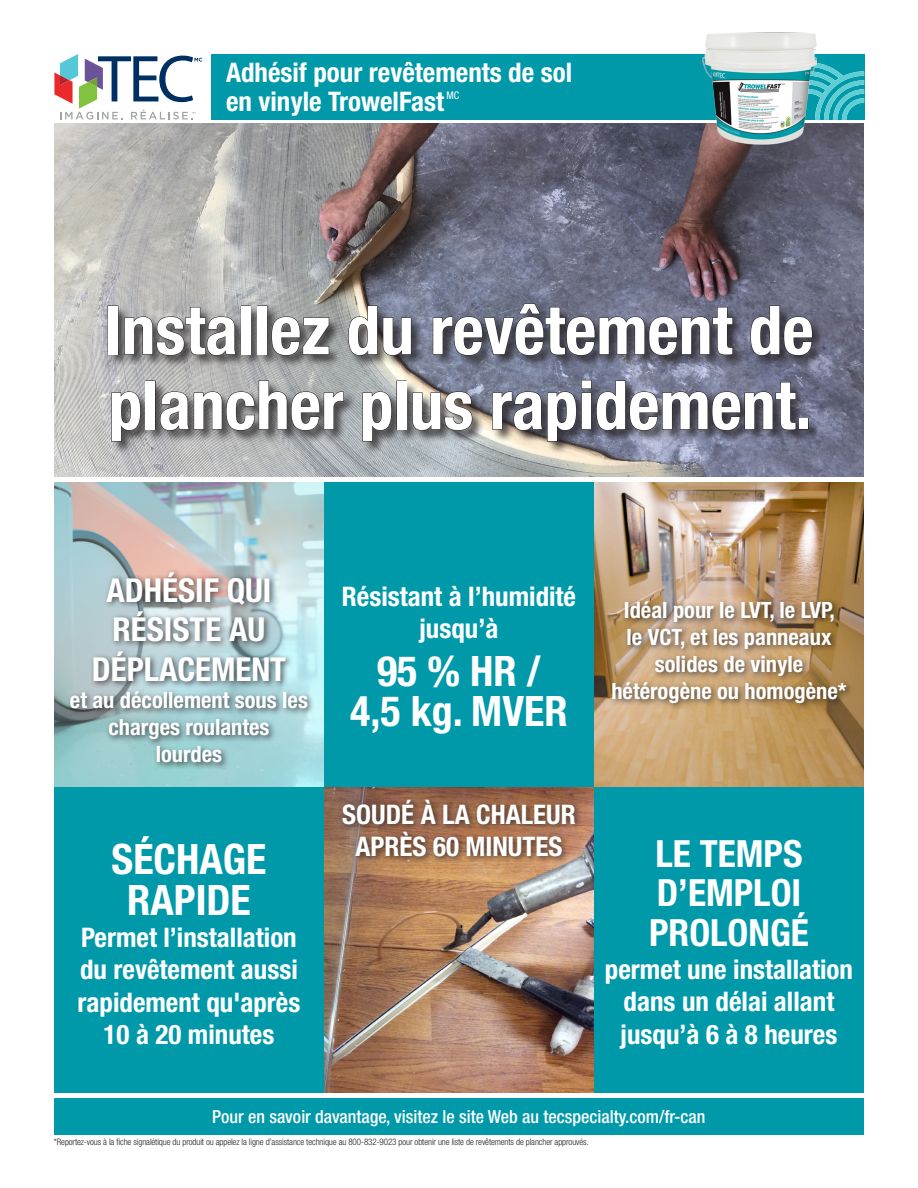
<style>
.page{position:relative;width:918px;height:1188px;background:#fff}
.page>*{position:absolute;margin:0;border:0;box-sizing:border-box;transform-origin:0 0}
.t1{font:700 condensed 67.5px/75px "Helvetica Neue LT Std";color:#fff}
.t2{font:700 condensed 42px/40.5px "Helvetica Neue LT Std";color:#fff;text-align:center}
.t3{font:700 condensed 37.5px/39.8px "Helvetica Neue LT Std";color:#fff}
.t4{font:700 condensed 33px/39.6px "Helvetica Neue LT Std";color:#fff;text-align:center}
.t5{font:700 condensed 27px/32.4px "Helvetica Neue LT Std";color:#fff;text-align:center}
.t6{font:700 condensed 22.5px/27px "Helvetica Neue LT Std";color:#fff;text-align:center}
.t7{font:500 condensed 18px "Helvetica Neue LT Std";color:#fff}
.t8{font:condensed 10.5px "Helvetica Neue LT Std";color:#fff}
.standard_spec_paragr{font:300 condensed 9px "Helvetica Neue LT Std";letter-spacing:-.01em;color:#231f20}
</style>
<div class="page">
<img style="left:54px;top:123px;width:810px;height:353px">
<img style="left:54px;top:482px;width:270px;height:306px">
<div style="left:54px;top:788px;width:270px;height:305px;background:#0099a9"></div>
<div style="left:324px;top:482px;width:270px;height:306px;background:#0099a9"></div>
<img style="left:324px;top:788px;width:270px;height:305px">
<img style="left:594px;top:482px;width:270px;height:306px">
<div style="left:594px;top:788px;width:270px;height:305px;background:#0099a9"></div>
<div style="left:107px;top:302px;width:718px;height:153px;background:#231f20;opacity:.75"></div>
<div style="left:108px;top:306px;width:10px;height:49px;border:1px solid #231f20"></div>
<svg style="left:124px;top:307px;width:113px;height:49px;background:#7b7a7a"></svg>
<div style="left:241px;top:306px;width:10px;height:49px;border:1px solid #231f20"></div>
<div style="left:257px;top:306px;width:10px;height:49px;border:1px solid #231f20"></div>
<svg style="left:271px;top:316px;width:58px;height:40px;background:#696868"></svg>
<svg style="left:348px;top:305px;width:64px;height:51px;background:#6f6f73"></svg>
<svg style="left:433px;top:303px;width:300px;height:53px;background:#555665"></svg>
<svg style="left:750px;top:305px;width:63px;height:51px;background:#515160"></svg>
<svg style="left:111px;top:391px;width:30px;height:51px;background:#757476"></svg>
<div style="left:146px;top:381px;width:9px;height:49px;border:1px solid #231f20"></div>
<svg style="left:160px;top:380px;width:184px;height:51px;background:#7d7c7d"></svg>
<svg style="left:362px;top:391px;width:30px;height:51px;background:#6e7173"></svg>
<div style="left:397px;top:381px;width:10px;height:49px;border:1px solid #231f20"></div>
<svg style="left:412px;top:391px;width:61px;height:40px;background:#7b7976"></svg>
<svg style="left:492px;top:380px;width:304px;height:62px;background:#5f6170"></svg>
<div style="left:799px;top:418px;width:10px;height:12px;border:1px solid #231f20"></div>
<div style="left:609px;top:597px;width:245px;height:114px;background:#231f20;opacity:.75"></div>
<div style="left:67px;top:568px;width:248px;height:203px;background:#231f20;opacity:.75"></div>
<div style="left:339px;top:795px;width:244px;height:69px;background:#231f20;opacity:.75"></div>
<div style="left:54px;top:1098px;width:810px;height:37px;background:#0099a9"></div>
<div style="left:211px;top:54px;width:581px;height:66px;background:#0099a9"></div>
<div style="left:797px;top:54px;width:67px;height:66px;background:#0099a9"></div>
<svg style="left:824px;top:64px;width:40px;height:56px"></svg>
<img style="left:695px;top:32px;width:129px;height:119px">
<svg style="left:54px;top:54px;width:148px;height:66px"></svg>
<p class="t5" style="left:226px;top:56px;width:348px">Adhésif pour revêtements de sol</p>
<p class="t5" style="left:226px;top:85px;width:219px">en vinyle TrowelFast</p>
<p class="t8" style="left:447px;top:89px;width:14px">MC</p>
<p class="t1" style="left:104px;top:292px;width:711px">Installez du revêtement de plancher plus rapidement.</p>
<p class="t4" style="left:92px;top:570px;width:196px">ADHÉSIF QUI<br>RÉSISTE AU<br>DÉPLACEMENT</p>
<p class="t6" style="left:70px;top:686px;width:240px">et au décollement sous les charges roulantes</p>
<p class="t6" style="left:156px;top:740px;width:68px">lourdes</p>
<p class="t2" style="left:112px;top:838px;width:156px">SÉCHAGE<br>RAPIDE</p>
<p class="t5" style="left:78px;top:921px;width:224px;text-align:left">Permet l’installation du revêtement aussi rapidement qu'après</p>
<p class="t5" style="left:104px;top:1018px;width:172px">10 à 20 minutes</p>
<p class="t5" style="left:342px;top:580px;width:236px">Résistant à l’humidité jusqu’à</p>
<p class="t2" style="left:377px;top:650px;width:165px">95 % HR /</p>
<p class="t2" style="left:350px;top:690px;width:219px">4,5 kg. MVER</p>
<p class="t5" style="left:342px;top:797px;width:235px">SOUDÉ À LA CHALEUR<br>APRÈS 60 MINUTES</p>
<p class="t6" style="left:611px;top:596px;width:237px">Idéal pour le LVT, le LVP,<br>le VCT, et les panneaux solides de vinyle hétérogène ou homogène*</p>
<p class="t3" style="left:649px;top:833px;width:161px">LE TEMPS<br>D’EMPLOI<br>PROLONGÉ</p>
<p class="t5" style="left:605px;top:953px;width:250px">permet une installation dans un délai allant jusqu’à 6 à 8 heures</p>
<p class="t7" style="left:212px;top:1105px;width:495px">Pour en savoir davantage, visitez le site Web au tecspecialty.com/fr-can</p>
<p class="standard_spec_paragr" style="left:54px;top:1137px;width:536px">*Reportez-vous à la fiche signalétique du produit ou appelez la ligne d’assistance technique au 800-832-9023 pour obtenir une liste de revêtements de plancher approuvés.</p>
</div>
